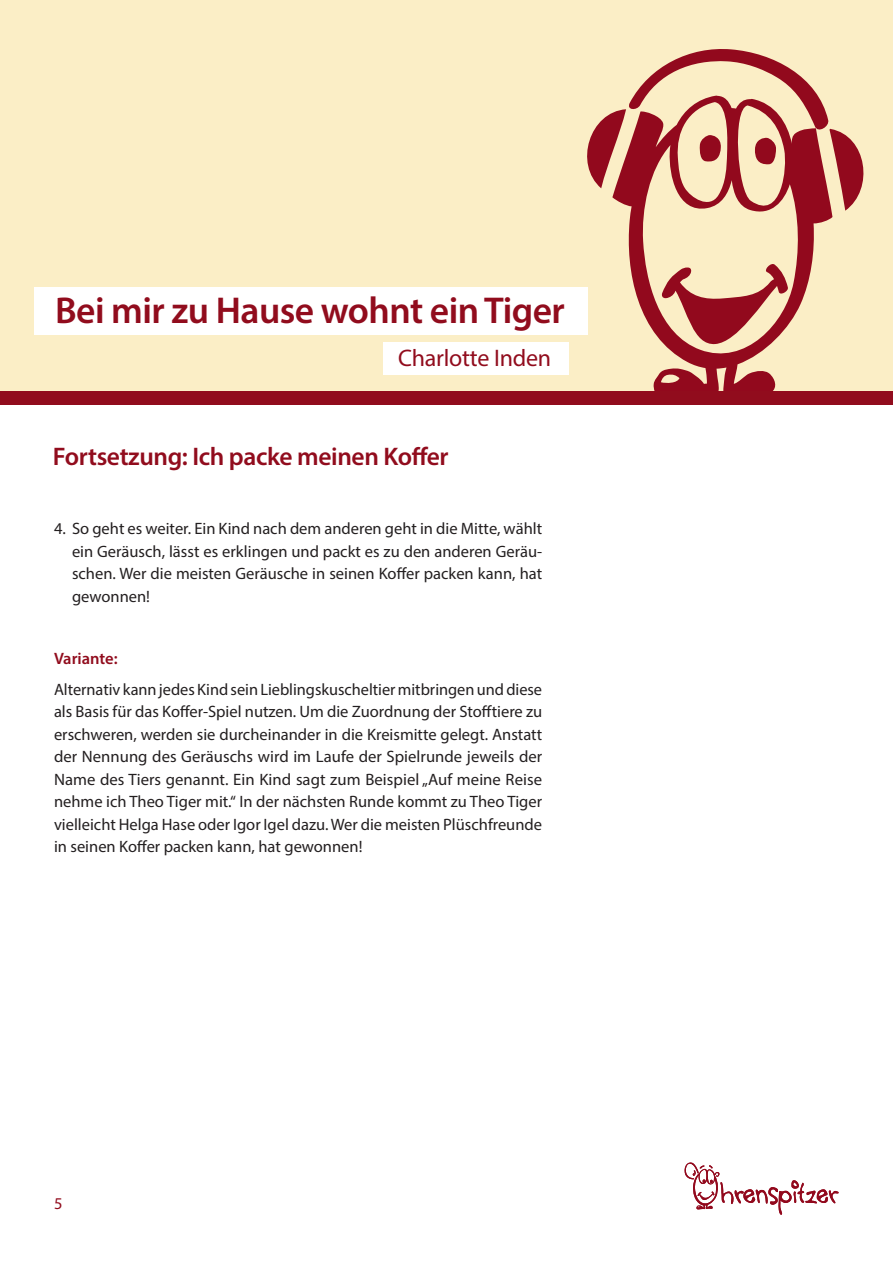
<style>
.page{position:relative;width:893px;height:1263px;background:#fff}
.page>*{position:absolute;margin:0;border:0;box-sizing:border-box;transform-origin:0 0}
.t1{font:600 37.5px "Myriad Pro";letter-spacing:-.015em;color:#910c1d}
.t2{font:600 25.5px "Myriad Pro";letter-spacing:-.015em;color:#910c1d}
.t3{font:24px "Myriad Pro";letter-spacing:-.01em;color:#910c1d}
.t4{font:16.5px/22.5px "Myriad Pro";color:#231f20;text-align:justify}
.t5{font:600 16.5px "Myriad Pro";color:#910c1d}
.t6{font:16.5px "Myriad Pro";color:#910c1d}
</style>
<div class="page">
<div style="left:0;top:0;width:893px;height:397px;background:#fbeec6"></div>
<svg style="left:587px;top:49px;width:277px;height:162px"></svg>
<svg style="left:612px;top:96px;width:220px;height:295px"></svg>
<div style="left:0;top:391px;width:893px;height:14px;background:#910c1d"></div>
<svg style="left:684px;top:1162px;width:154px;height:53px"></svg>
<div style="left:34px;top:287px;width:554px;height:48px;background:#fff"></div>
<div style="left:384px;top:342px;width:185px;height:33px;background:#fff"></div>
<h1 class="t1" style="left:55px;top:286px;width:511px">Bei mir zu Hause wohnt ein Tiger</h1>
<h3 class="t3" style="left:398px;top:343px;width:155px">Charlotte Inden</h3>
<h2 class="t2" style="left:53px;top:440px;width:397px">Fortsetzung: Ich packe meinen Koffer</h2>
<p class="t4" style="left:72px;top:517px;width:472px;text-indent:-18px">4. So geht es weiter. Ein Kind nach dem anderen geht in die Mitte, wählt ein Geräusch, lässt es erklingen und packt es zu den anderen Geräu&shy;schen. Wer die meisten Geräusche in seinen Koffer packen kann, hat gewonnen!</p>
<p class="t5" style="left:54px;top:648px;width:65px">Variante:</p>
<p class="t4" style="left:54px;top:678px;width:490px">Alternativ kann jedes Kind sein Lieblingskuscheltier mitbringen und diese als Basis für das Koffer-Spiel nutzen. Um die Zuordnung der Stofftiere zu erschweren, werden sie durcheinander in die Kreismitte gelegt. Anstatt der Nennung des Geräuschs wird im Laufe der Spielrunde jeweils der Name des Tiers genannt. Ein Kind sagt zum Beispiel „Auf meine Reise nehme ich Theo Tiger mit.“ In der nächsten Runde kommt zu Theo Tiger vielleicht Helga Hase oder Igor Igel dazu. Wer die meisten Plüschfreunde in seinen Koffer packen kann, hat gewonnen!</p>
<p class="t6" style="left:54px;top:1194px;width:10px">5</p>
</div>
